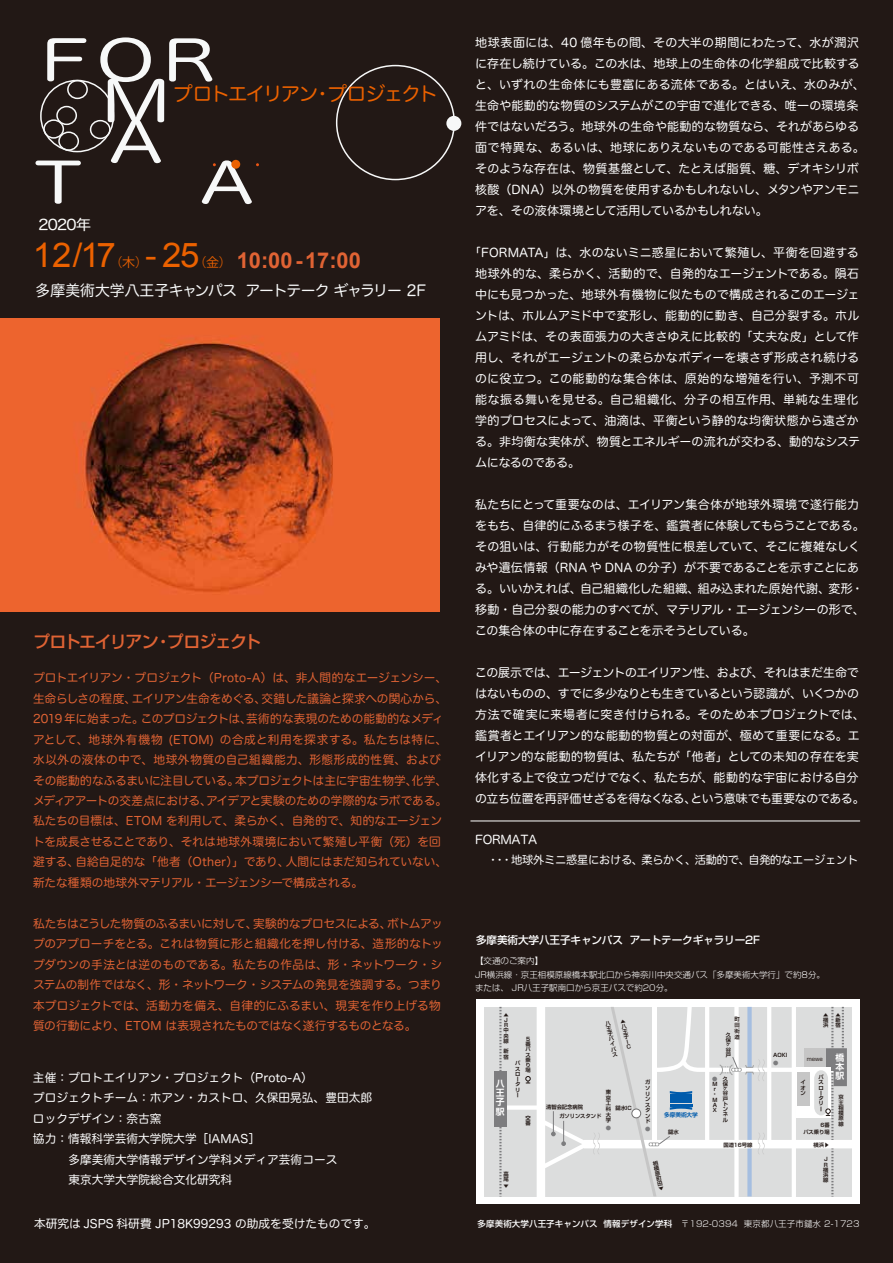
<style>
.page{position:relative;width:893px;height:1263px;background:#221815}
.page>*{position:absolute;margin:0;border:0;box-sizing:border-box;transform-origin:0 0}
.t1{font:55.05px "Hira Maru Pro W4";color:#f7f8f8;scale:1.31 1}
.t2{font:34.05px "Arial";color:#eb6100}
.t3{font:700 21.9px "Arial";color:#e06334}
.t4{font:19.5px "Hira Maru Pro W4";letter-spacing:-.09em;color:#eb6100}
.t5{font:500 16.95px "Shin Go Pro";letter-spacing:-.09em;color:#e06334}
.t6{font:15px "Hira Maru Pro W4";letter-spacing:-.045em;color:#f7f8f8}
.t7{font:14.55px "Hira Maru Pro W4";letter-spacing:-.05em;color:#fefefc;scale:1.07 1}
.t8{font:12.75px "Koz Go Pr 6 N";color:#eb6100}
.t9{font:12px/21px "Hira Maru Pro W4";letter-spacing:.005em;color:#fff}
.t10{font:12px "Hira Maru Pro W4";letter-spacing:-.025em;color:#fff}
.t11{font:11.7px/20.4px "Hira Maru Pro W4";letter-spacing:-.01em;color:#e06334}
.t12{font:11.7px "Hira Maru Pro W4";color:#fff}
.t13{font:11.25px "Hira Maru Pro W4";letter-spacing:-.025em;color:#fff}
.t14{font:500 10.65px "Shin Go Pro";letter-spacing:-.015em;color:#fff}
.t15{font:700 8.85px/9.3px "Shin Go Pro De";color:#fff;text-align:justify}
.t16{font:300 8.55px/13.6px "Shin Go Pro";color:#fff}
.t17{font:700 5.7px "Shin Go Pro De";letter-spacing:-.015em;color:#005bac}
.t18{font:700 5.25px/5.2px "Shin Go Pro De";letter-spacing:-.015em;color:#221815}
.t19{font:700 5.25px "Shin Go Pro De";color:#7d7d7f}
.t20{font:5.25px "Shin Go Pro";color:#221815}
.t21{font:700 4.2px "Shin Go Pro De";color:#221815}
.s1{font-weight:500}
</style>
<div class="page">
<div style="left:446px;top:116px;width:15px;height:15px;background:#f7f8f8;border-radius:50%"></div>
<div style="left:476px;top:999px;width:384px;height:205px;background:#fff"></div>
<div style="left:484px;top:1007px;width:368px;height:189px;background:#dcdddd"></div>
<svg style="left:600px;top:1006px;width:252px;height:191px"></svg>
<div style="left:796px;top:1067px;width:34px;height:51px;background:#fff"></div>
<div style="left:797px;top:1072px;width:13px;height:34px;background:#c6c6c6"></div>
<svg style="left:805px;top:1007px;width:42px;height:189px"></svg>
<svg style="left:758px;top:1132px;width:7px;height:22px"></svg>
<div style="left:494px;top:1071px;width:12px;height:56px;background:#7d7d7f"></div>
<svg style="left:498px;top:1007px;width:102px;height:190px"></svg>
<svg style="left:611px;top:1007px;width:81px;height:189px"></svg>
<div style="left:632px;top:1109px;width:9px;height:9px;background:#fff;border-radius:50%"></div>
<div style="left:632px;top:1109px;width:9px;height:9px;border:1px solid #727171;border-radius:50%"></div>
<svg style="left:719px;top:1056px;width:46px;height:25px"></svg>
<hr style="left:471px;top:820px;width:389px;height:1px;background:#fff">
<div style="left:40px;top:80px;width:74px;height:72px;border:2px solid #f7f8f8;border-radius:50%"></div>
<div style="left:67px;top:80px;width:21px;height:19px;border:2px solid #f7f8f8;border-radius:50%"></div>
<div style="left:90px;top:120px;width:21px;height:19px;border:2px solid #f7f8f8;border-radius:50%"></div>
<div style="left:43px;top:119px;width:21px;height:20px;border:2px solid #f7f8f8;border-radius:50%"></div>
<div style="left:56px;top:106px;width:21px;height:19px;border:2px solid #f7f8f8;border-radius:50%"></div>
<div style="left:58px;top:131px;width:21px;height:20px;border:2px solid #f7f8f8;border-radius:50%"></div>
<div style="left:231px;top:160px;width:9px;height:9px;background:#eb6100;border-radius:50%"></div>
<img style="left:0;top:319px;width:440px;height:293px">
<h1 class="t1" style="left:41px;top:12px;width:134px">F O R</h1>
<h1 class="t1" style="left:101px;top:53px;width:54px">M</h1>
<h1 class="t1" style="left:108px;top:94px;width:44px">A</h1>
<h1 class="t1" style="left:34px;top:135px;width:39px">T</h1>
<h1 class="t1" style="left:199px;top:135px;width:44px">A</h1>
<h3 class="t4" style="left:173px;top:77px;width:285px">プロトエイリアン・プロジェクト　</h3>
<p class="t7" style="left:39px;top:212px;width:69px">2020年 　</p>
<h2 class="t2" style="left:33px;top:233px;width:84px">12/17</h2>
<h2 class="t2" style="left:145px;top:233px;width:56px">-25</h2>
<p class="t8" style="left:193px;top:255px;width:40px">（金）</p>
<p class="t8" style="left:109px;top:255px;width:40px">（木）</p>
<h3 class="t3" style="left:237px;top:246px;width:126px">10:00 -17:00</h3>
<p class="t6" style="left:36px;top:277px;width:392px">多摩美術大学八王子キャンパス アートテーク ギャラリー 2F</p>
<h3 class="t5" style="left:33px;top:628px;width:230px">プロトエイリアン・プロジェクト</h3>
<p class="t11" style="left:33px;top:667px;width:416px">プロトエイリアン・プロジェクト（Proto-A）は、非人間的なエージェンシー、生命らしさの程度、エイリアン生命をめぐる、交錯した議論と探求への関心から、2019年に始まった。このプロジェクトは、芸術的な表現のための能動的なメディアとして、地球外有機物 (ETOM) の合成と利用を探求する。私たちは特に、水以外の液体の中で、地球外物質の自己組織能力、形態形成的性質、およびその能動的なふるまいに注目している。本プロジェクトは主に宇宙生物学、化学、メディアアートの交差点における、アイデアと実験のための学際的なラボである。私たちの目標は、ETOM を利用して、柔らかく、自発的で、知的なエージェントを成長させることであり、それは地球外環境において繁殖し平衡（死）を回避する、自給自足的な「他者（Other）」であり、人間にはまだ知られていない、新たな種類の地球外マテリアル・エージェンシーで構成される。</p>
<p class="t11" style="left:33px;top:912px;width:411px">私たちはこうした物質のふるまいに対して、実験的なプロセスによる、ボトムアップのアプローチをとる。これは物質に形と組織化を押し付ける、造形的なトップダウンの手法とは逆のものである。私たちの作品は、形・ネットワーク・システムの制作ではなく、形・ネットワーク・システムの発見を強調する。つまり本プロジェクトでは、活動力を備え、自律的にふるまい、現実を作り上げる物質の行動により、ETOM は表現されたものではなく遂行するものとなる。</p>
<p class="t12" style="left:33px;top:1067px;width:281px">主催：プロトエイリアン・プロジェクト（Proto-A）</p>
<p class="t12" style="left:33px;top:1088px;width:341px">プロジェクトチーム：ホアン・カストロ、久保田晃弘、豊田太郎</p>
<p class="t12" style="left:33px;top:1108px;width:130px">ロックデザイン：奈古窯</p>
<p class="t12" style="left:33px;top:1129px;width:229px">協力：情報科学芸術大学院大学［IAMAS］</p>
<p class="t12" style="left:68px;top:1149px;width:270px">多摩美術大学情報デザイン学科メディア芸術コース</p>
<p class="t12" style="left:68px;top:1170px;width:165px">東京大学大学院総合文化研究科</p>
<p class="t12" style="left:34px;top:1213px;width:343px">本研究は JSPS 科研費 JP18K99293 の助成を受けたものです。</p>
<p class="t9" style="left:475px;top:31px;width:391px">地球表面には、40 億年もの間、その大半の期間にわたって、水が潤沢に存在し続けている。この水は、地球上の生命体の化学組成で比較すると、いずれの生命体にも豊富にある流体である。とはいえ、水のみが、生命や能動的な物質のシステムがこの宇宙で進化できる、唯一の環境条件ではないだろう。地球外の生命や能動的な物質なら、それがあらゆる面で特異な、あるいは、地球にありえないものである可能性さえある。そのような存在は、物質基盤として、たとえば脂質、糖、デオキシリボ核酸（DNA）以外の物質を使用するかもしれないし、メタンやアンモニアを、その液体環境として活用しているかもしれない。</p>
<p class="t9" style="left:475px;top:241px;width:387px;text-indent:-6px">「FORMATA」は、水のないミニ惑星において繁殖し、平衡を回避する地球外的な、柔らかく、活動的で、自発的なエージェントである。隕石中にも見つかった、地球外有機物に似たもので構成されるこのエージェントは、ホルムアミド中で変形し、能動的に動き、自己分裂する。ホルムアミドは、その表面張力の大きさゆえに比較的「丈夫な皮」として作用し、それがエージェントの柔らかなボディーを壊さず形成され続けるのに役立つ。この能動的な集合体は、原始的な増殖を行い、予測不可能な振る舞いを見せる。自己組織化、分子の相互作用、単純な生理化学的プロセスによって、油滴は、平衡という静的な均衡状態から遠ざかる。非均衡な実体が、物質とエネルギーの流れが交わる、動的なシステムになるのである。</p>
<p class="t9" style="left:475px;top:493px;width:391px">私たちにとって重要なのは、エイリアン集合体が地球外環境で遂行能力をもち、自律的にふるまう様子を、鑑賞者に体験してもらうことである。その狙いは、行動能力がその物質性に根差していて、そこに複雑なしくみや遺伝情報（RNA や DNA の分子）が不要であることを示すことにある。いいかえれば、自己組織化した組織、組み込まれた原始代謝、変形・移動・自己分裂の能力のすべてが、マテリアル・エージェンシーの形で、この集合体の中に存在することを示そうとしている。</p>
<p class="t9" style="left:475px;top:661px;width:391px">この展示では、エージェントのエイリアン性、および、それはまだ生命ではないものの、すでに多少なりとも生きているという認識が、いくつかの方法で確実に来場者に突き付けられる。そのため本プロジェクトでは、鑑賞者とエイリアン的な能動的物質との対面が、極めて重要になる。エイリアン的な能動的物質は、私たちが「他者」としての未知の存在を実体化する上で役立つだけでなく、私たちが、能動的な宇宙における自分の立ち位置を再評価せざるを得なくなる、という意味でも重要なのである。</p>
<p class="t10" style="left:475px;top:829px;width:64px">FORMATA</p>
<p class="t13" style="left:488px;top:850px;width:372px">・・・地球外ミニ惑星における、柔らかく、活動的で、自発的なエージェント</p>
<p class="t14" style="left:476px;top:931px;width:285px">多摩美術大学八王子キャンパス アートテークギャラリー2F</p>
<p class="t16" style="left:475px;top:953px;width:351px">【交通のご案内】<br>JR横浜線・京王相模原線橋本駅北口から神奈川中央交通バス「多摩美術大学行」で約8分。または、 JR八王子駅南口から京王バスで約20分。</p>
<p class="t18" style="left:503px;top:1011px;width:10px">▲<br>J<br>R中央線　</p>
<p class="t18" style="left:503px;top:1048px;width:7px">新宿</p>
<p class="t18" style="left:835px;top:1011px;width:7px;text-align:justify">▲新宿</p>
<p class="t18" style="left:823px;top:1011px;width:7px;text-align:justify">▲横浜</p>
<p class="t18" style="left:734px;top:1016px;width:7px;line-height:5.8px;text-align:justify">町田街道</p>
<p class="t18" style="left:604px;top:1021px;width:4px;text-align:justify;rotate:-13deg">八王子バイパス</p>
<p class="t18" style="left:619px;top:1019px;width:6px;text-align:center;rotate:-13deg">▲八王子<br>I<br>C</p>
<p class="t18" style="left:726px;top:1032px;width:7px">久保</p>
<p class="t21" style="left:726px;top:1041px;width:5px">ケ</p>
<p class="t18" style="left:726px;top:1046px;width:7px">谷戸</p>
<p class="t18" style="left:525px;top:1035px;width:7px">5番バス乗り場</p>
<p class="t18" style="left:773px;top:1052px;width:16px">AOKI</p>
<p class="t19" style="left:773px;top:1058px;width:7px">●</p>
<p class="t18" style="left:515px;top:1060px;width:7px">バスロータリー</p>
<p class="t15" style="left:835px;top:1052px;width:10px;line-height:8.7px">橋本駅</p>
<p class="t18" style="left:838px;top:1094px;width:7px;text-align:justify">京王相模原線</p>
<p class="t18" style="left:823px;top:1156px;width:7px">J<br>R横浜線</p>
<p class="t20" style="left:807px;top:1054px;width:17px">mewe</p>
<p class="t18" style="left:801px;top:1079px;width:7px;text-align:justify">イオン</p>
<p class="t18" style="left:818px;top:1074px;width:7px">バスロータリー</p>
<p class="t18" style="left:723px;top:1075px;width:7px">久保</p>
<p class="t21" style="left:723px;top:1085px;width:5px">ケ</p>
<p class="t18" style="left:723px;top:1090px;width:7px;text-align:justify">谷戸トンネル</p>
<p class="t19" style="left:712px;top:1074px;width:7px">●</p>
<p class="t18" style="left:712px;top:1081px;width:6px">M r・<br>M<br>A<br>X</p>
<p class="t15" style="left:496px;top:1078px;width:10px">八王子駅</p>
<p class="t18" style="left:645px;top:1079px;width:7px">ガソリンスタンド</p>
<p class="t19" style="left:645px;top:1125px;width:7px">●</p>
<p class="t18" style="left:606px;top:1089px;width:7px;text-align:justify">東京工科大学</p>
<p class="t19" style="left:606px;top:1123px;width:7px">●</p>
<p class="t18" style="left:546px;top:1104px;width:38px">清智会記念病院</p>
<p class="t18" style="left:615px;top:1104px;width:18px">鑓水IC</p>
<p class="t17" style="left:664px;top:1110px;width:36px">多摩美術大学</p>
<p class="t18" style="left:559px;top:1113px;width:44px">ガソリンスタンド</p>
<p class="t18" style="left:525px;top:1115px;width:7px">交番</p>
<p class="t18" style="left:803px;top:1120px;width:28px;line-height:7.5px;text-align:right">6番<br>バス乗り場</p>
<p class="t18" style="left:814px;top:1141px;width:17px">横浜▶</p>
<p class="t18" style="left:668px;top:1129px;width:12px">鑓水</p>
<p class="t18" style="left:723px;top:1141px;width:30px">国道16号線</p>
<p class="t18" style="left:652px;top:1161px;width:4px;text-align:justify;rotate:-13deg">相模原町田▼</p>
<p class="t18" style="left:503px;top:1171px;width:7px">高尾</p>
<p class="t18" style="left:503px;top:1183px;width:7px">▼</p>
<p class="t16" style="left:478px;top:1216px;width:383px"><span class="s1">多摩美術大学八王子キャンパス 情報デザイン学科</span>　〒192-0394 東京都八王子市鑓水 2-1723</p>
</div>
